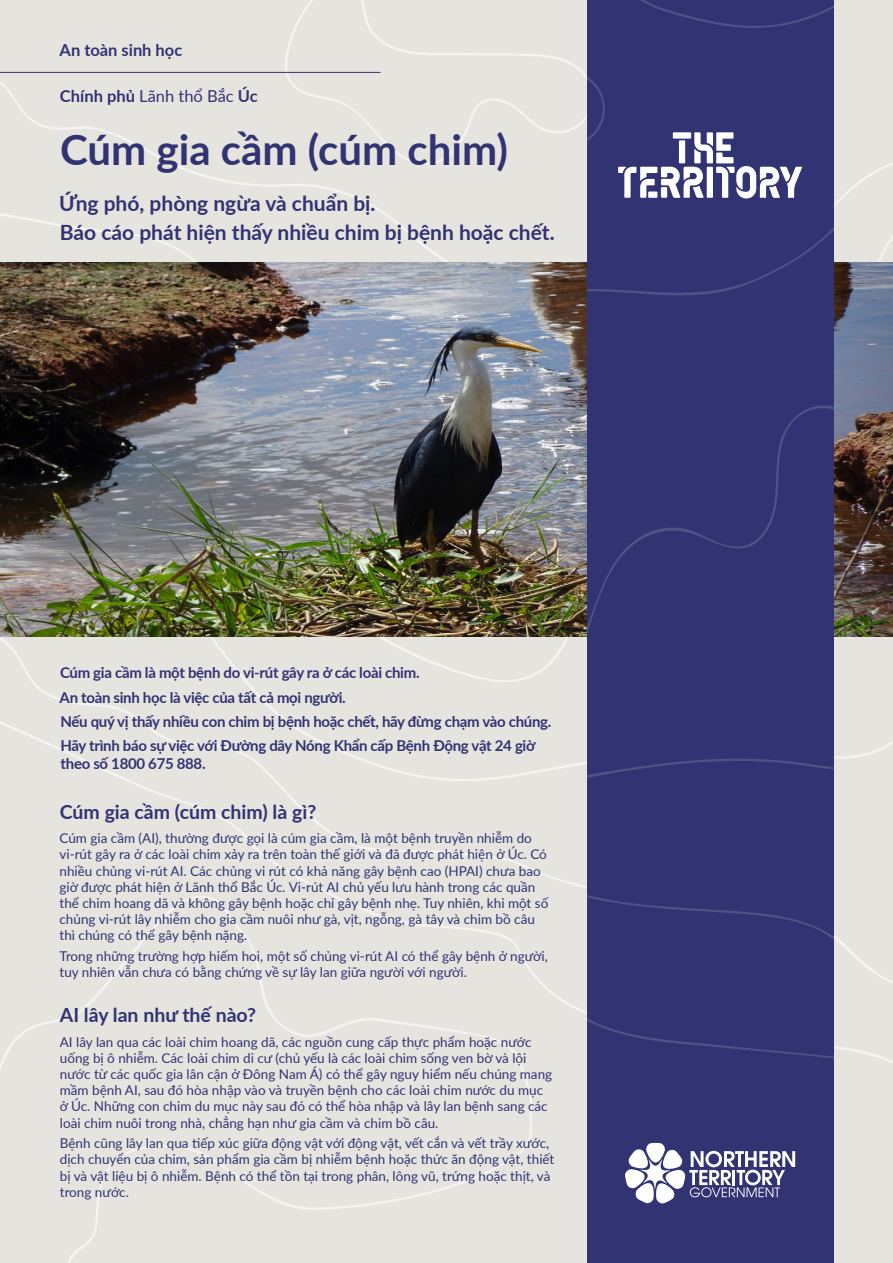
<style>
.page{position:relative;width:893px;height:1263px;background:#fff}
.page>*{position:absolute;margin:0;border:0;box-sizing:border-box;transform-origin:0 0}
.t1{font:700 42px "Lato";color:#313373}
.t2{font:700 21px "Lato";color:#313373}
.t3{font:700 19.5px "Lato";color:#313373}
.t4{font:700 16.5px "Lato";color:#313373}
.t5{font:700 15px/18px "Lato";letter-spacing:-.02em;color:#313373}
.t6{font:13.5px/16.2px "Lato";color:#313373}
.s1{font-weight:400}
</style>
<div class="page">
<div style="left:0;top:1077px;width:893px;height:162px;background:#e6e4df"></div>
<div style="left:0;top:685px;width:893px;height:392px;background:#e6e4df"></div>
<div style="left:0;top:0;width:893px;height:685px;background:#e6e4df"></div>
<div style="left:282px;top:0;width:305px;height:175px;background:#e6e4df"></div>
<hr style="left:0;top:72px;width:381px;height:1px;background:#313373">
<img style="left:0;top:262px;width:893px;height:375px">
<div style="left:587px;top:1089px;width:246px;height:150px;background:#313373"></div>
<svg style="left:0;top:1239px;width:893px;height:24px;background:#b4b3c1"></svg>
<div style="left:587px;top:697px;width:246px;height:392px;background:#313373"></div>
<div style="left:587px;top:0;width:246px;height:697px;background:#313373"></div>
<div style="left:587px;top:0;width:23px;height:187px;background:#313373"></div>
<svg style="left:625px;top:1143px;width:170px;height:60px"></svg>
<svg style="left:618px;top:132px;width:184px;height:66px"></svg>
<p class="t4" style="left:60px;top:38px;width:124px">An toàn sinh học</p>
<p class="t4" style="left:60px;top:84px;width:199px">Chính phủ <span class="s1">Lãnh thổ Bắc</span> Úc</p>
<p class="t1" style="left:60px;top:119px;width:450px">Cúm gia cầm (cúm chim)</p>
<p class="t2" style="left:59px;top:188px;width:318px">Ứng phó, phòng ngừa và chuẩn bị.</p>
<p class="t2" style="left:60px;top:217px;width:496px">Báo cáo phát hiện thấy nhiều chim bị bệnh hoặc chết.</p>
<p class="t5" style="left:60px;top:663px;width:361px">Cúm gia cầm là một bệnh do vi-rút gây ra ở các loài chim.</p>
<p class="t5" style="left:60px;top:687px;width:288px">An toàn sinh học là việc của tất cả mọi người.</p>
<p class="t5" style="left:60px;top:712px;width:492px">Nếu quý vị thấy nhiều con chim bị bệnh hoặc chết, hãy đừng chạm vào chúng.</p>
<p class="t5" style="left:60px;top:736px;width:477px">Hãy trình báo sự việc với Đường dây Nóng Khẩn cấp Bệnh Động vật 24 giờ theo số 1800 675 888.</p>
<p class="t3" style="left:60px;top:797px;width:258px">Cúm gia cầm (cúm chim) là gì?</p>
<p class="t6" style="left:60px;top:830px;width:490px">Cúm gia cầm (AI), thường được gọi là cúm gia cầm, là một bệnh truyền nhiễm do vi-rút gây ra ở các loài chim xảy ra trên toàn thế giới và đã được phát hiện ở Úc. Có nhiều chủng vi-rút AI. Các chủng vi rút có khả năng gây bệnh cao (HPAI) chưa bao giờ được phát hiện ở Lãnh thổ Bắc Úc. Vi-rút AI chủ yếu lưu hành trong các quần thể chim hoang dã và không gây bệnh hoặc chỉ gây bệnh nhẹ. Tuy nhiên, khi một số chủng vi-rút lây nhiễm cho gia cầm nuôi như gà, vịt, ngỗng, gà tây và chim bồ câu thì chúng có thể gây bệnh nặng.</p>
<p class="t6" style="left:60px;top:947px;width:490px">Trong những trường hợp hiếm hoi, một số chủng vi-rút AI có thể gây bệnh ở người, tuy nhiên vẫn chưa có bằng chứng về sự lây lan giữa người với người.</p>
<p class="t3" style="left:60px;top:1000px;width:198px">AI lây lan như thế nào?</p>
<p class="t6" style="left:60px;top:1033px;width:494px">AI lây lan qua các loài chim hoang dã, các nguồn cung cấp thực phẩm hoặc nước uống bị ô nhiễm. Các loài chim di cư (chủ yếu là các loài chim sống ven bờ và lội nước từ các quốc gia lân cận ở Đông Nam Á) có thể gây nguy hiểm nếu chúng mang mầm bệnh AI, sau đó hòa nhập vào và truyền bệnh cho các loài chim nước du mục ở Úc. Những con chim du mục này sau đó có thể hòa nhập và lây lan bệnh sang các loài chim nuôi trong nhà, chẳng hạn như gia cầm và chim bồ câu.</p>
<p class="t6" style="left:60px;top:1134px;width:496px">Bệnh cũng lây lan qua tiếp xúc giữa động vật với động vật, vết cắn và vết trầy xước, dịch chuyển của chim, sản phẩm gia cầm bị nhiễm bệnh hoặc thức ăn động vật, thiết bị và vật liệu bị ô nhiễm. Bệnh có thể tồn tại trong phân, lông vũ, trứng hoặc thịt, và trong nước.</p>
</div>
